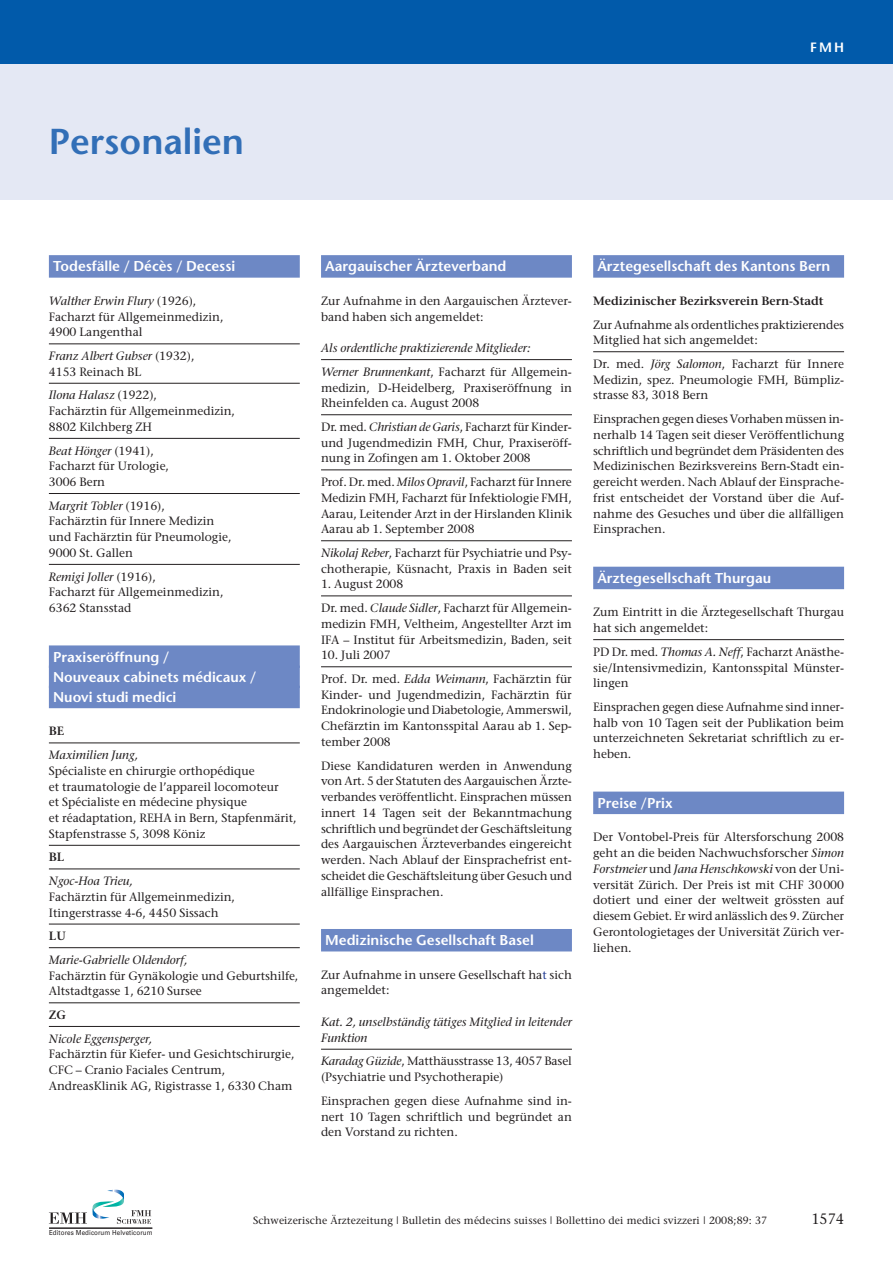
<style>
.page{position:relative;width:893px;height:1263px;background:#fff}
.page>*{position:absolute;margin:0;border:0;box-sizing:border-box;transform-origin:0 0}
.t1{font:600 36px "Stone Sans";color:#326fb7}
.t2{font:15px "Stone Serif";color:#231f20;scale:.95 1}
.t3{font:600 14.25px/20.1px "Stone Sans";color:#fff}
.t4{font:600 13.5px "Stone Sans";color:#fff}
.t5{font:12px/15.8px "Stone Serif";color:#231f20}
.t6{font:italic 12px/23.7px "Stone Serif";color:#231f20}
.t7{font:600 12px "Stone Serif";color:#231f20}
.t8{font:10.5px "Stone Serif";letter-spacing:.01em;color:#231f20}
.t9{font:6.9px "Univers";letter-spacing:.015em;color:#231f20;scale:.9 1}
.s1{font-style:italic}
.s2{font-style:normal}
.s3{color:#223c92}
</style>
<div class="page">
<div style="left:0;top:60px;width:893px;height:140px;background:#e4e8f4"></div>
<div style="left:0;top:0;width:893px;height:64px;background:#015aaa"></div>
<svg style="left:49px;top:1189px;width:102px;height:35px"></svg>
<hr style="left:49px;top:1228px;width:103px;height:1px;background:#231f20">
<div style="left:49px;top:255px;width:251px;height:23px;background:#6d88c5"></div>
<hr style="left:49px;top:344px;width:251px;height:1px;background:#231f20">
<hr style="left:49px;top:383px;width:251px;height:1px;background:#231f20">
<hr style="left:49px;top:438px;width:251px;height:1px;background:#231f20">
<hr style="left:49px;top:493px;width:251px;height:1px;background:#231f20">
<hr style="left:49px;top:564px;width:251px;height:1px;background:#231f20">
<div style="left:49px;top:645px;width:251px;height:23px;background:#6d88c5"></div>
<div style="left:49px;top:665px;width:251px;height:23px;background:#6d88c5"></div>
<div style="left:49px;top:686px;width:251px;height:22px;background:#6d88c5"></div>
<hr style="left:49px;top:743px;width:251px;height:1px;background:#231f20">
<hr style="left:49px;top:845px;width:251px;height:1px;background:#231f20">
<hr style="left:49px;top:869px;width:251px;height:1px;background:#231f20">
<hr style="left:49px;top:924px;width:251px;height:1px;background:#231f20">
<hr style="left:49px;top:947px;width:251px;height:1px;background:#231f20">
<hr style="left:49px;top:1002px;width:251px;height:1px;background:#231f20">
<hr style="left:49px;top:1026px;width:251px;height:1px;background:#231f20">
<div style="left:321px;top:255px;width:251px;height:23px;background:#6d88c5"></div>
<hr style="left:321px;top:359px;width:251px;height:1px;background:#231f20">
<hr style="left:321px;top:414px;width:251px;height:1px;background:#231f20">
<hr style="left:321px;top:470px;width:251px;height:1px;background:#231f20">
<hr style="left:321px;top:540px;width:251px;height:1px;background:#231f20">
<hr style="left:321px;top:596px;width:251px;height:1px;background:#231f20">
<hr style="left:321px;top:666px;width:251px;height:1px;background:#231f20">
<div style="left:321px;top:929px;width:251px;height:22px;background:#6d88c5"></div>
<hr style="left:321px;top:1049px;width:251px;height:1px;background:#231f20">
<div style="left:593px;top:255px;width:251px;height:23px;background:#6d88c5"></div>
<hr style="left:593px;top:351px;width:251px;height:1px;background:#231f20">
<div style="left:593px;top:567px;width:251px;height:22px;background:#6d88c5"></div>
<hr style="left:593px;top:639px;width:251px;height:1px;background:#231f20">
<div style="left:593px;top:791px;width:251px;height:23px;background:#6d88c5"></div>
<h1 class="t1" style="left:49px;top:127px;width:197px">Personalien</h1>
<p class="t4" style="left:810px;top:42px;width:35px">FMH</p>
<p class="t3" style="left:53px;top:258px;width:184px">Todesfälle / Décès / Decessi</p>
<p class="t5" style="left:49px;top:294px;width:176px"><span class="s1">Walther Erwin Flury</span> (1926),<br>Facharzt für Allgemeinmedizin,<br>4900 Langenthal</p>
<p class="t5" style="left:49px;top:349px;width:147px"><span class="s1">Franz Albert Gubser</span> (1932),<br>4153 Reinach BL</p>
<p class="t5" style="left:49px;top:389px;width:188px"><span class="s1">Ilona Halasz</span> (1922),<br>Fachärztin für Allgemeinmedizin,<br>8802 Kilchberg ZH</p>
<p class="t5" style="left:49px;top:444px;width:122px"><span class="s1">Beat Hönger</span> (1941),<br>Facharzt für Urologie,<br>3006 Bern</p>
<p class="t5" style="left:49px;top:499px;width:184px"><span class="s1">Margrit Tobler</span> (1916),<br>Fachärztin für Innere Medizin und Fach ärztin für Pneumologie,<br>9000 St. Gallen</p>
<p class="t5" style="left:49px;top:570px;width:176px"><span class="s1">Remigi Joller</span> (1916),<br>Facharzt für Allgemeinmedizin,<br>6362 Stansstad</p>
<p class="t3" style="left:53px;top:648px;width:205px">Praxiseröffnung /<br>Nouveaux cabinets médicaux /<br>Nuovi studi medici</p>
<p class="t7" style="left:49px;top:727px;width:17px">BE</p>
<p class="t6" style="left:49px;top:744px;width:91px">Maximilien Jung,</p>
<p class="t5" style="left:49px;top:764px;width:249px">Spécialiste en chirurgie orthopédique<br>et traumatologie de l’appareil locomoteur<br>et Spécialiste en médecine physique<br>et réadaptation, REHA in Bern, Stapfenmärit, Stapfenstrasse 5, 3098 Köniz</p>
<p class="t7" style="left:49px;top:853px;width:17px">BL</p>
<p class="t6" style="left:49px;top:870px;width:86px">Ngoc-Hoa Trieu,</p>
<p class="t5" style="left:49px;top:890px;width:188px">Fachärztin für Allgemeinmedizin,<br>Itingerstrasse 4-6, 4450 Sissach</p>
<p class="t7" style="left:49px;top:931px;width:19px">LU</p>
<p class="t6" style="left:49px;top:949px;width:140px">Marie-Gabrielle Oldendorf,</p>
<p class="t5" style="left:49px;top:969px;width:251px">Fachärztin für Gynäkologie und Geburtshilfe,<br>Altstadtgasse 1, 6210 Sursee</p>
<p class="t7" style="left:49px;top:1010px;width:19px">ZG</p>
<p class="t6" style="left:49px;top:1028px;width:105px">Nicole Eggensperger,</p>
<p class="t5" style="left:49px;top:1047px;width:247px">Fachärztin für Kiefer- und Gesichtschirurgie,<br>CFC – Cranio Faciales Centrum,<br>AndreasKlinik AG, Rigistrasse 1, 6330 Cham</p>
<p class="t3" style="left:325px;top:258px;width:183px">Aargauischer Ärzteverband</p>
<p class="t5" style="left:321px;top:294px;width:252px">Zur Aufnahme in den Aargauischen Ärztever&shy;band haben sich angemeldet:</p>
<p class="t6" style="left:321px;top:337px;width:252px">Als ordentliche praktizierende Mitglieder:<br>Werner Brunnenkant<span class="s2">, Facharzt für Allgemein-</span></p>
<p class="t5" style="left:321px;top:381px;width:252px">medizin, D-Heidelberg, Praxiseröffnung in<br>Rheinfelden ca. August 2008</p>
<p class="t5" style="left:321px;top:420px;width:252px;text-align:justify">Dr. med. <span class="s1">Christian de Garis</span>, Facharzt für Kinder&shy;und Jugendmedizin FMH, Chur, Praxiseröff&shy;nung in Zofingen am 1. Oktober 2008</p>
<p class="t5" style="left:321px;top:475px;width:252px;text-align:justify">Prof. Dr. med. <span class="s1">Milos Opravil</span>, Facharzt für Innere Medizin FMH, Facharzt für Infektiologie FMH, Aarau, Leitender Arzt in der Hirslanden Klinik Aarau ab 1. September 2008</p>
<p class="t5" style="left:321px;top:546px;width:252px"><span class="s1">Nikolaj Reber</span>, Facharzt für Psychiatrie und Psy&shy;chotherapie, Küsnacht, Praxis in Baden seit</p>
<p class="t5" style="left:321px;top:574px;width:252px;line-height:23.7px">1. August 2008<br>Dr. med. <span class="s1">Claude Sidler</span>, Facharzt für Allgemein-</p>
<p class="t5" style="left:321px;top:617px;width:252px">medizin FMH, Veltheim, Angestellter Arzt im<br>IFA – Institut für Arbeitsmedizin, Baden, seit</p>
<p class="t5" style="left:321px;top:644px;width:252px;line-height:23.7px">10. Juli 2007<br>Prof. Dr. med. <span class="s1">Edda Weimann</span>, Fachärztin für</p>
<p class="t5" style="left:321px;top:688px;width:252px;text-align:justify">Kinder- und Jugendmedizin, Fachärztin für Endokrinologie und Diabetologie, Ammerswil, Chefärztin im Kantonsspital Aarau ab 1. Sep&shy;tember 2008</p>
<p class="t5" style="left:321px;top:759px;width:252px;text-align:justify">Diese Kandidaturen werden in Anwendung von Art. 5 der Statuten des Aargauischen Ärzte&shy;verbandes veröffentlicht. Einsprachen müssen innert 14 Tagen seit der Bekanntmachung schriftlich und begründet der Geschäftsleitung des Aargauischen Ärzteverbandes eingereicht werden. Nach Ablauf der Einsprachefrist ent&shy;scheidet die Geschäftsleitung über Gesuch und allfällige Einsprachen.</p>
<p class="t3" style="left:325px;top:931px;width:210px">Medizinische Gesellschaft Basel</p>
<p class="t5" style="left:321px;top:968px;width:252px">Zur Aufnahme in unsere Gesellschaft ha<span class="s3">t</span> sich angemeldet:</p>
<p class="t6" style="left:321px;top:1015px;width:252px;line-height:15.8px">Kat. 2, unselbständig tätiges Mitglied in leitender<br>Funktion</p>
<p class="t5" style="left:321px;top:1054px;width:252px"><span class="s1">Karadag Güzide</span>, Matthäusstrasse 13, 4057 Basel (Psychiatrie und Psychotherapie)</p>
<p class="t5" style="left:321px;top:1094px;width:252px;text-align:justify">Einsprachen gegen diese Aufnahme sind in&shy;nert 10 Tagen schriftlich und begründet an den Vorstand zu richten.</p>
<p class="t3" style="left:597px;top:258px;width:234px">Ärztegesellschaft des Kantons Bern</p>
<p class="t7" style="left:593px;top:296px;width:232px">Medizinischer Bezirksverein Bern-Stadt</p>
<p class="t5" style="left:593px;top:318px;width:252px">Zur Aufnahme als ordentliches praktizierendes<br>Mitglied hat sich angemeldet:</p>
<p class="t5" style="left:593px;top:357px;width:252px;text-align:justify">Dr. med. <span class="s1">Jörg Salomon</span>, Facharzt für Innere Medizin, spez. Pneumologie FMH, Bümpliz&shy;strasse 83, 3018 Bern</p>
<p class="t5" style="left:593px;top:412px;width:252px;text-align:justify">Einsprachen gegen dieses Vorhaben müssen in&shy;nerhalb 14 Tagen seit dieser Veröffentlichung schriftlich und begründet dem Präsidenten des Medizinischen Bezirksvereins Bern-Stadt ein&shy;gereicht werden. Nach Ablauf der Einsprache&shy;frist entscheidet der Vorstand über die Auf&shy;nahme des Gesuches und über die allfälligen Einsprachen.</p>
<p class="t3" style="left:597px;top:569px;width:175px">Ärztegesellschaft Thurgau</p>
<p class="t5" style="left:593px;top:606px;width:252px">Zum Eintritt in die Ärztegesellschaft Thurgau hat sich angemeldet:</p>
<p class="t5" style="left:593px;top:645px;width:252px;text-align:justify">PD Dr. med. <span class="s1">Thomas A. Neff</span>, Facharzt Anästhe&shy;sie/Intensivmedizin, Kantonsspital Münster&shy;lingen</p>
<p class="t5" style="left:593px;top:700px;width:252px;text-align:justify">Einsprachen gegen diese Aufnahme sind inner - halb von 10 Tagen seit der Publikation beim unterzeichneten Sekretariat schriftlich zu er&shy;heben.</p>
<p class="t3" style="left:597px;top:794px;width:77px">Preise /Prix</p>
<p class="t5" style="left:593px;top:830px;width:252px;text-align:justify">Der Vontobel-Preis für Altersforschung 2008 geht an die beiden Nachwuchsforscher <span class="s1">Simon Forstmeier</span> und <span class="s1">Jana Henschkowski</span> von der Uni&shy;versität Zürich. Der Preis ist mit CHF 30000 dotiert und einer der weltweit grössten auf diesem Gebiet. Er wird anlässlich des 9. Zürcher Gerontologietages der Universität Zürich ver&shy;liehen.</p>
<p class="t9" style="left:49px;top:1229px;width:117px">Editores Medicorum Helveticorum</p>
<p class="t8" style="left:253px;top:1216px;width:516px">Schweizerische Ärztezeitung | Bulletin des médecins suisses | Bollettino dei medici svizzeri | 2008;89: 37</p>
<p class="t2" style="left:811px;top:1213px;width:36px">1574</p>
</div>
